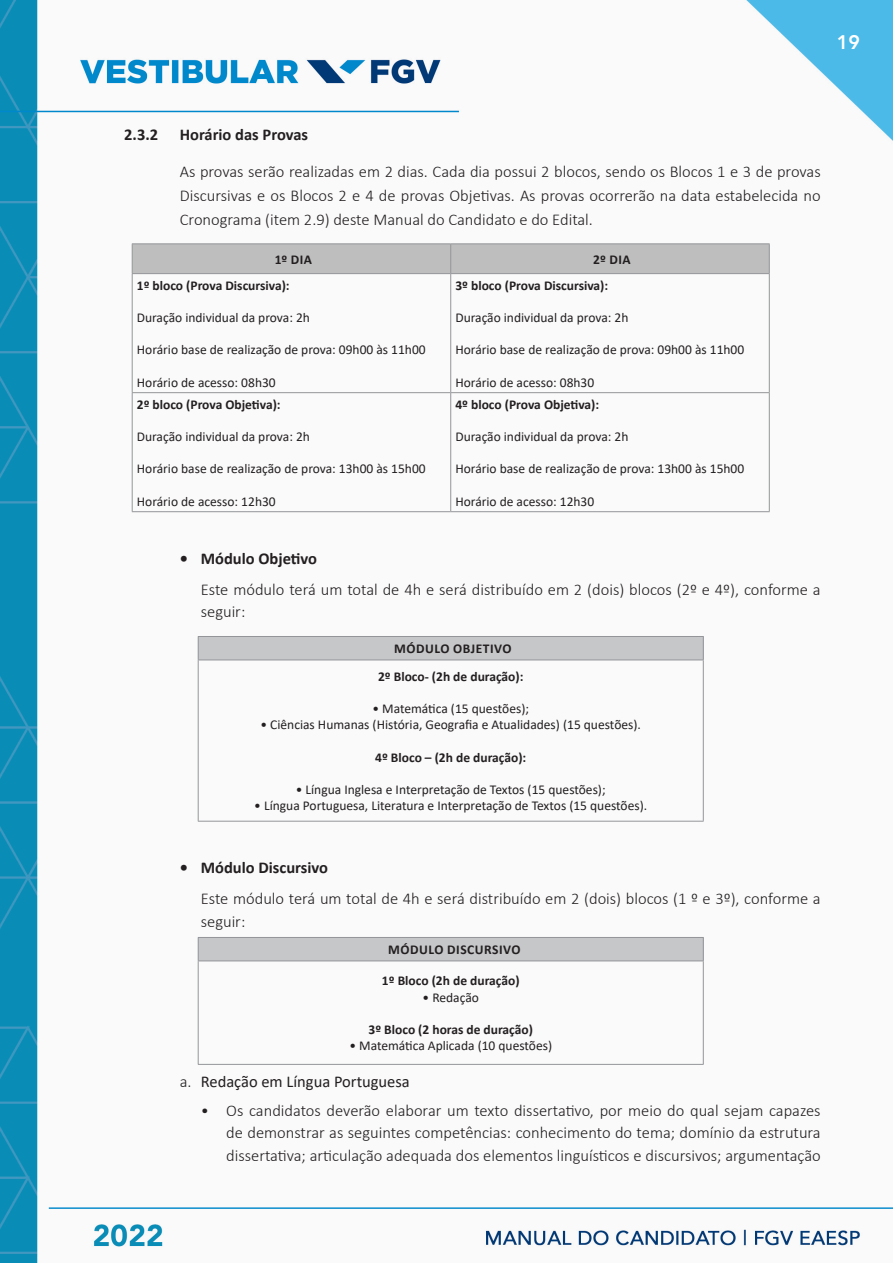
<style>
.page{position:relative;width:893px;height:1263px;background:#fff}
.page>*{position:absolute;margin:0;border:0;box-sizing:border-box;transform-origin:0 0}
.t1{font:800 19.5px "Avenir LT Std";color:#fff}
.t2{font:300 16.5px/22.5px "Calibri";color:#231f20;text-align:justify}
.t3{font:700 16.5px "Calibri";color:#231f20}
.t4{font:16.5px "Calibri";color:#231f20}
.t5{font:13.5px "Calibri";color:#231f20}
.t6{font:700 13.5px/27.6px "Calibri";color:#231f20;text-align:center}
.t7{font:700 13.5px "Calibri";letter-spacing:.04em;color:#231f20}
.s1{font-weight:300}
</style>
<div class="page">
<img style="left:0;top:0;width:893px;height:1262px">
<hr style="left:132px;top:243px;width:319px;height:1px;background:#939598">
<hr style="left:451px;top:243px;width:319px;height:1px;background:#939598">
<div style="left:132px;top:244px;width:638px;height:29px;background:#bebebe"></div>
<hr style="left:132px;top:273px;width:319px;height:1px;background:#939598">
<hr style="left:132px;top:274px;width:1px;height:118px;background:#939598">
<hr style="left:451px;top:273px;width:319px;height:1px;background:#939598">
<hr style="left:450px;top:274px;width:1px;height:118px;background:#939598">
<hr style="left:769px;top:274px;width:1px;height:118px;background:#939598">
<hr style="left:132px;top:392px;width:319px;height:1px;background:#939598">
<hr style="left:132px;top:393px;width:1px;height:118px;background:#939598">
<hr style="left:451px;top:392px;width:319px;height:1px;background:#939598">
<hr style="left:450px;top:393px;width:1px;height:118px;background:#939598">
<hr style="left:769px;top:393px;width:1px;height:118px;background:#939598">
<hr style="left:132px;top:511px;width:319px;height:1px;background:#939598">
<hr style="left:451px;top:511px;width:319px;height:1px;background:#939598">
<div style="left:198px;top:636px;width:505px;height:24px;background:#c6c7c9"></div>
<hr style="left:198px;top:636px;width:506px;height:1px;background:#939598">
<svg style="left:198px;top:637px;width:1px;height:23px"></svg>
<svg style="left:703px;top:637px;width:1px;height:23px"></svg>
<hr style="left:198px;top:660px;width:506px;height:1px;background:#939598">
<hr style="left:198px;top:660px;width:1px;height:161px;background:#939598">
<hr style="left:703px;top:660px;width:1px;height:161px;background:#939598">
<hr style="left:198px;top:821px;width:506px;height:1px;background:#939598">
<div style="left:198px;top:937px;width:505px;height:24px;background:#c6c7c9"></div>
<hr style="left:198px;top:937px;width:506px;height:1px;background:#939598">
<svg style="left:198px;top:938px;width:1px;height:22px"></svg>
<svg style="left:703px;top:938px;width:1px;height:22px"></svg>
<hr style="left:198px;top:960px;width:506px;height:1px;background:#939598">
<hr style="left:198px;top:961px;width:1px;height:103px;background:#939598">
<hr style="left:703px;top:961px;width:1px;height:103px;background:#939598">
<hr style="left:198px;top:1064px;width:506px;height:1px;background:#939598">
<h1 class="t1" style="left:837px;top:30px;width:25px">19</h1>
<p class="t3" style="left:124px;top:123px;width:35px">2.3.2</p>
<p class="t3" style="left:180px;top:123px;width:130px">Horário das Provas</p>
<p class="t2" style="left:180px;top:159px;width:642px;line-height:24px">As provas serão realizadas em 2 dias. Cada dia possui 2 blocos, sendo os Blocos 1 e 3 de provas Discursivas e os Blocos 2 e 4 de provas Objetivas. As provas ocorrerão na data estabelecida no Cronograma (item 2.9) deste Manual do Candidato e do Edital.</p>
<p class="t6" style="left:275px;top:245px;width:39px">1º DIA</p>
<p class="t6" style="left:593px;top:245px;width:39px">2º DIA</p>
<p class="t6" style="left:137px;top:271px;width:154px">1º bloco (Prova Discursiva):</p>
<p class="t5" style="left:137px;top:308px;width:175px">Duração individual da prova: 2h</p>
<p class="t5" style="left:137px;top:341px;width:290px">Horário base de realização de prova: 09h00 às 11h00</p>
<p class="t5" style="left:137px;top:373px;width:140px">Horário de acesso: 08h30</p>
<p class="t6" style="left:455px;top:271px;width:154px">3º bloco (Prova Discursiva):</p>
<p class="t5" style="left:455px;top:308px;width:175px">Duração individual da prova: 2h</p>
<p class="t5" style="left:455px;top:341px;width:290px">Horário base de realização de prova: 09h00 às 11h00</p>
<p class="t5" style="left:455px;top:373px;width:140px">Horário de acesso: 08h30</p>
<p class="t6" style="left:137px;top:390px;width:145px">2º bloco (Prova Objetiva):</p>
<p class="t5" style="left:137px;top:427px;width:175px">Duração individual da prova: 2h</p>
<p class="t5" style="left:137px;top:460px;width:290px">Horário base de realização de prova: 13h00 às 15h00</p>
<p class="t5" style="left:137px;top:492px;width:140px">Horário de acesso: 12h30</p>
<p class="t6" style="left:455px;top:390px;width:145px">4º bloco (Prova Objetiva):</p>
<p class="t5" style="left:455px;top:427px;width:175px">Duração individual da prova: 2h</p>
<p class="t5" style="left:455px;top:460px;width:290px">Horário base de realização de prova: 13h00 às 15h00</p>
<p class="t5" style="left:455px;top:492px;width:140px">Horário de acesso: 12h30</p>
<p class="t3" style="left:180px;top:547px;width:139px">• Módulo Objetivo</p>
<p class="t2" style="left:201px;top:578px;width:621px">Este módulo terá um total de 4h e será distribuído em 2 (dois) blocos (2º e 4º), conforme a seguir:</p>
<p class="t6" style="left:378px;top:635px;width:147px">MÓDULO OBJETIVO<br>2º Bloco- (2h de duração):</p>
<p class="t5" style="left:372px;top:699px;width:158px">• Matemática (15 questões);</p>
<p class="t5" style="left:260px;top:716px;width:382px">• Ciências Humanas (História, Geografia e Atualidades) (15 questões).</p>
<p class="t6" style="left:375px;top:743px;width:153px">4º Bloco – (2h de duração):</p>
<p class="t5" style="left:296px;top:780px;width:311px">• Língua Inglesa e Interpretação de Textos (15 questões);</p>
<p class="t5" style="left:254px;top:797px;width:394px">• Língua Portuguesa, Literatura e Interpretação de Textos (15 questões).</p>
<p class="t3" style="left:180px;top:856px;width:150px">• Módulo Discursivo</p>
<p class="t2" style="left:201px;top:887px;width:621px">Este módulo terá um total de 4h e será distribuído em 2 (dois) blocos (1 º e 3º), conforme a seguir:</p>
<p class="t7" style="left:388px;top:940px;width:134px">MÓDULO DISCURSIVO</p>
<p class="t6" style="left:382px;top:967px;width:139px">1º Bloco (2h de duração)</p>
<p class="t5" style="left:423px;top:988px;width:58px">• Redação</p>
<p class="t6" style="left:368px;top:1015px;width:166px">3º Bloco (2 horas de duração)</p>
<p class="t5" style="left:349px;top:1036px;width:204px">• Matemática Aplicada (10 questões)</p>
<p class="t4" style="left:180px;top:1070px;width:232px"><span class="s1">a.</span> Redação em Língua Portuguesa</p>
<p class="t2" style="left:226px;top:1099px;width:596px;text-indent:-25px">• Os candidatos deverão elaborar um texto dissertativo, por meio do qual sejam capazes de demonstrar as seguintes competências: conhecimento do tema; domínio da estrutura dissertativa; articulação adequada dos elementos linguísticos e discursivos; argumentação</p>
</div>
